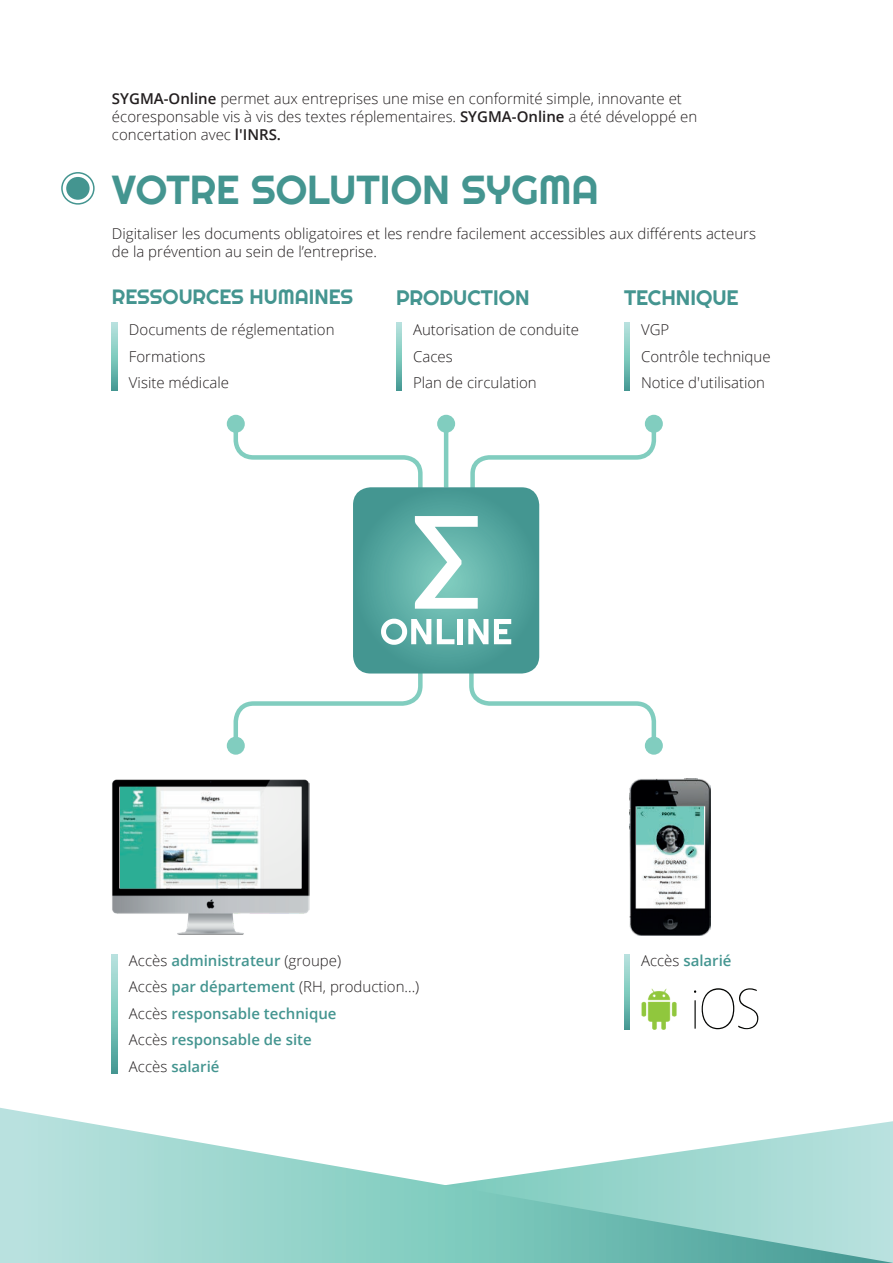
<style>
.page{position:relative;width:893px;height:1263px;background:#fff}
.page>*{position:absolute;margin:0;border:0;box-sizing:border-box;transform-origin:0 0}
.t1{font:40.5px "Righteous";color:#449590}
.t2{font:21px "Righteous";color:#449590}
.t3{font:20.7px "Righteous";color:#449590}
.t4{font:300 15px/26.5px "Open Sans";color:#231f20}
.t5{font:600 15px/26.5px "Open Sans";color:#449590}
.s1{font-weight:600}
.s2{font-weight:300;color:#231f20}
</style>
<div class="page">
<svg style="left:0;top:1108px;width:893px;height:155px"></svg>
<div style="left:437px;top:415px;width:18px;height:18px;background:#81cdbf;border-radius:50%"></div>
<div style="left:227px;top:415px;width:18px;height:18px;background:#81cdbf;border-radius:50%"></div>
<div style="left:645px;top:737px;width:18px;height:18px;background:#81cdbf;border-radius:50%"></div>
<div style="left:645px;top:415px;width:18px;height:18px;background:#81cdbf;border-radius:50%"></div>
<div style="left:227px;top:737px;width:18px;height:18px;background:#81cdbf;border-radius:50%"></div>
<svg style="left:231px;top:419px;width:427px;height:331px"></svg>
<img style="left:630px;top:778px;width:80px;height:157px">
<img style="left:112px;top:779px;width:197px;height:156px">
<img style="left:641px;top:988px;width:36px;height:41px">
<svg style="left:694px;top:988px;width:64px;height:41px"></svg>
<svg style="left:112px;top:954px;width:6px;height:119px"></svg>
<svg style="left:112px;top:323px;width:6px;height:67px"></svg>
<svg style="left:396px;top:323px;width:6px;height:67px"></svg>
<svg style="left:624px;top:323px;width:6px;height:67px"></svg>
<svg style="left:624px;top:954px;width:6px;height:75px"></svg>
<div style="left:61px;top:172px;width:34px;height:33px;border:2px solid #449590;border-radius:50%"></div>
<div style="left:66px;top:177px;width:24px;height:23px;background:#449590;border-radius:50%"></div>
<p class="t4" style="left:112px;top:89px;width:587px;line-height:18px"><span class="s1">SYGMA-Online</span> permet aux entreprises une mise en conformité simple, innovante et écoresponsable vis à vis des textes réplementaires. <span class="s1">SYGMA-Online</span> a été développé en concertation avec <span class="s1">l'INRS.</span></p>
<h1 class="t1" style="left:112px;top:164px;width:488px">VOTRE SOLUTION SYGMA</h1>
<p class="t4" style="left:112px;top:224px;width:645px;line-height:18px">Digitaliser les documents obligatoires et les rendre facilement accessibles aux différents acteurs de la prévention au sein de l’entreprise.</p>
<h3 class="t3" style="left:112px;top:284px;width:243px">RESSOURCES HUMAINES</h3>
<p class="t4" style="left:129px;top:316px;width:207px">Documents de réglementation<br>Formations<br>Visite médicale</p>
<h2 class="t2" style="left:396px;top:284px;width:135px">PRODUCTION</h2>
<p class="t4" style="left:413px;top:316px;width:168px">Autorisation de conduite<br>Caces<br>Plan de circulation</p>
<h2 class="t2" style="left:624px;top:284px;width:116px">TECHNIQUE</h2>
<p class="t4" style="left:641px;top:316px;width:131px">VGP<br>Contrôle technique<br>Notice d'utilisation</p>
<p class="t5" style="left:129px;top:947px;width:292px"><span class="s2">Accès</span> administrateur <span class="s2">(groupe)<br>Accès</span> par département <span class="s2">(RH, production...)<br>Accès</span> responsable technique<br><span class="s2">Accès</span> responsable de site<br><span class="s2">Accès</span> salarié</p>
<p class="t5" style="left:641px;top:947px;width:92px"><span class="s2">Accès</span> salarié</p>
</div>
